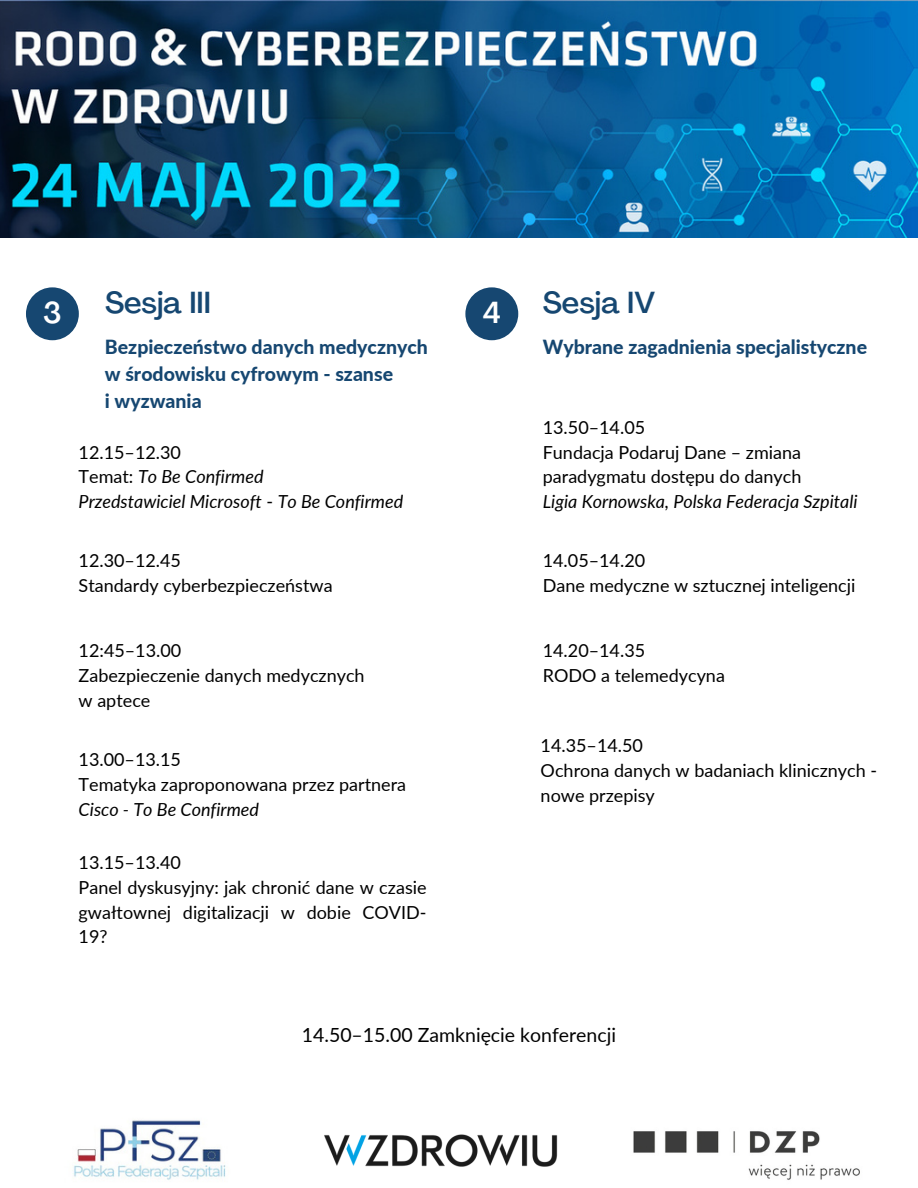
<style>
.page{position:relative;width:918px;height:1188px;background:#fff}
.page>*{position:absolute;margin:0;border:0;box-sizing:border-box;transform-origin:0 0}
.t1{font:500 30px "Agrandir";color:#164771}
.t2{font:500 30px "Agrandir";color:#fff}
.t3{font:800 19.5px/27px "Lato";color:#164771}
.t4{font:19.5px "Lato";color:#000}
.t5{font:18px/24.8px "Lato";color:#000}
.t6{font:italic 18px "Lato";color:#000}
.s1{font-style:normal}
</style>
<div class="page">
<div style="left:26px;top:287px;width:53px;height:53px;background:#164771;border-radius:50%"></div>
<div style="left:465px;top:287px;width:53px;height:53px;background:#164771;border-radius:50%"></div>
<img style="left:0;top:0;width:918px;height:237px">
<img style="left:73px;top:1120px;width:153px;height:60px">
<img style="left:324px;top:1134px;width:234px;height:33px">
<img style="left:633px;top:1131px;width:227px;height:49px">
<p class="t1" style="left:105px;top:290px;width:108px">Sesja III</p>
<p class="t3" style="left:105px;top:333px;width:325px">Bezpieczeństwo danych medycznych w środowisku cyfrowym - szanse</p>
<p class="t3" style="left:105px;top:387px;width:98px">i wyzwania</p>
<p class="t2" style="left:43px;top:300px;width:20px">3</p>
<p class="t2" style="left:483px;top:300px;width:20px">4</p>
<p class="t5" style="left:79px;top:439px;width:104px">12.15–12.30</p>
<p class="t6" style="left:79px;top:465px;width:186px"><span class="s1">Temat:</span> To Be Confirmed</p>
<p class="t6" style="left:79px;top:490px;width:326px">Przedstawiciel Microsoft <span class="s1">-</span> To Be Confirmed</p>
<p class="t5" style="left:79px;top:548px;width:104px">12.30–12.45</p>
<p class="t5" style="left:79px;top:573px;width:256px">Standardy cyberbezpieczeństwa</p>
<p class="t5" style="left:79px;top:638px;width:104px">12:45–13.00</p>
<p class="t5" style="left:79px;top:662px;width:288px">Zabezpieczenie danych medycznych</p>
<p class="t5" style="left:79px;top:687px;width:73px">w aptece</p>
<p class="t5" style="left:79px;top:747px;width:104px">13.00–13.15</p>
<p class="t5" style="left:79px;top:772px;width:329px">Tematyka zaproponowana przez partnera</p>
<p class="t6" style="left:79px;top:798px;width:182px">Cisco - To Be Confirmed</p>
<p class="t5" style="left:79px;top:850px;width:104px">13.15–13.40</p>
<p class="t5" style="left:79px;top:875px;width:350px;text-align:justify">Panel dyskusyjny: jak chronić dane w czasie gwałtownej digitalizacji w dobie COVID-19?</p>
<p class="t1" style="left:543px;top:290px;width:114px">Sesja IV</p>
<p class="t3" style="left:543px;top:333px;width:326px">Wybrane zagadnienia specjalistyczne</p>
<p class="t5" style="left:543px;top:414px;width:104px">13.50–14.05</p>
<p class="t5" style="left:543px;top:439px;width:260px">Fundacja Podaruj Dane – zmiana paradygmatu dostępu do danych</p>
<p class="t6" style="left:543px;top:490px;width:316px">Ligia Kornowska, Polska Federacja Szpitali</p>
<p class="t5" style="left:543px;top:548px;width:104px">14.05–14.20</p>
<p class="t5" style="left:543px;top:573px;width:314px">Dane medyczne w sztucznej inteligencji</p>
<p class="t5" style="left:543px;top:638px;width:104px">14.20–14.35</p>
<p class="t5" style="left:543px;top:662px;width:184px">RODO a telemedycyna</p>
<p class="t5" style="left:541px;top:733px;width:104px">14.35–14.50</p>
<p class="t5" style="left:541px;top:758px;width:338px">Ochrona danych w badaniach klinicznych - nowe przepisy</p>
<p class="t4" style="left:302px;top:1022px;width:316px">14.50–15.00 Zamknięcie konferencji</p>
</div>
